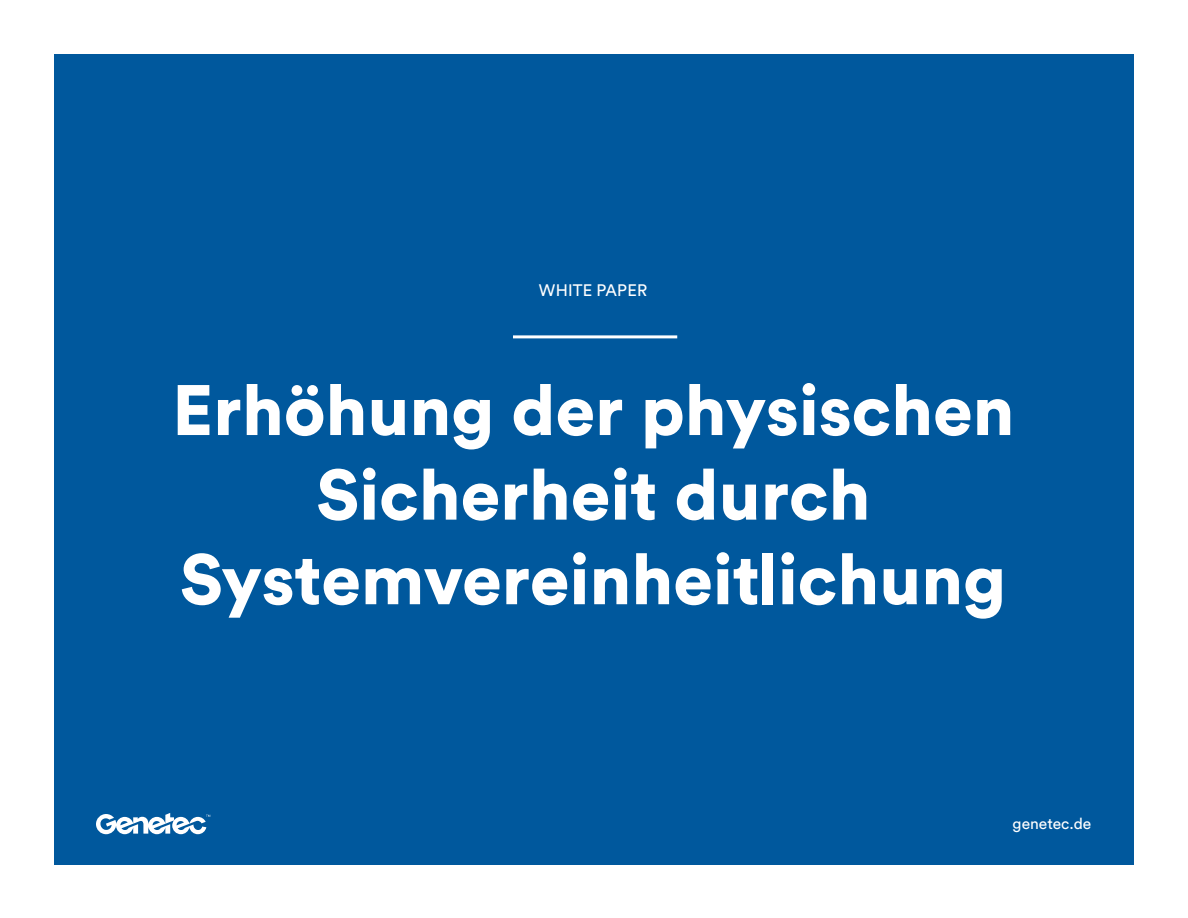
<style>
.page{position:relative;width:1188px;height:918px;background:#fff}
.page>*{position:absolute;margin:0;border:0;box-sizing:border-box;transform-origin:0 0}
.t1{font:900 70.5px/84.6px "Circular Pro";color:#fff;text-align:center}
.t2{font:16.5px "Circular Pro";letter-spacing:.01em;color:#fff}
.t3{font:15.6px "Circular Pro";color:#fff}
</style>
<div class="page">
<div style="left:54px;top:54px;width:1080px;height:811px;background:#00589d"></div>
<svg style="left:96px;top:813px;width:114px;height:21px"></svg>
<hr style="left:513px;top:335px;width:164px;height:3px;background:#fff">
<p class="t2" style="left:539px;top:279px;width:110px">WHITE PAPER</p>
<p class="t1" style="left:172px;top:365px;width:844px">Erhöhung der physischen<br>Sicherheit durch<br>Systemvereinheitlichung</p>
<p class="t3" style="left:1013px;top:813px;width:80px">genetec.de</p>
</div>
